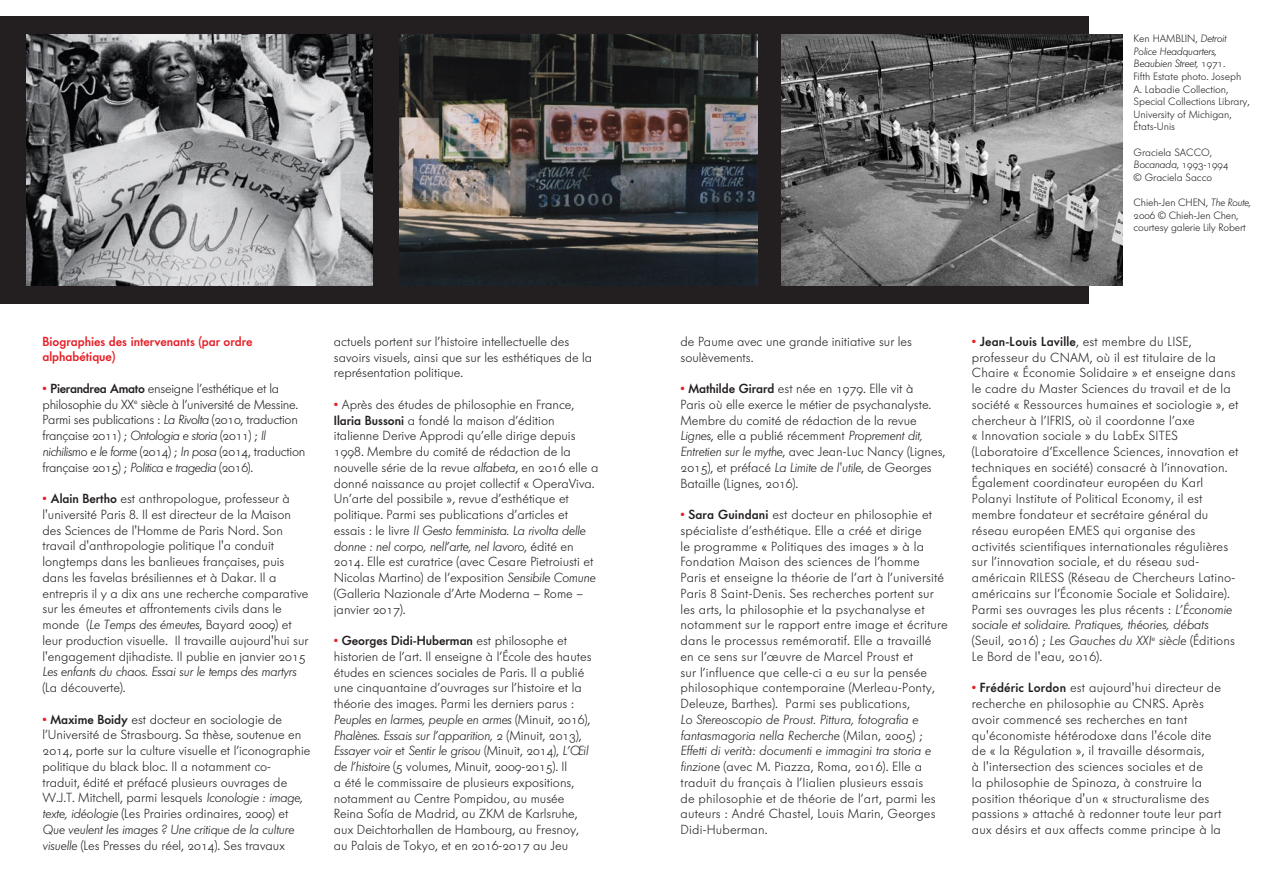
<style>
.page{position:relative;width:1276px;height:893px;background:#fff}
.page>*{position:absolute;margin:0;border:0;box-sizing:border-box;transform-origin:0 0}
.t1{font:13.05px/15.8px "Futura Serie BQ Light Mix";color:#231f20}
.t2{font:13.05px/15.8px "Futura Serie BQ Light Oblique Mix";color:#231f20}
.t3{font:13.05px/15.8px "Futura Serie BQ Light Mix";letter-spacing:-.02em;color:#231f20}
.t4{font:13.05px "Futura Serie BQ Medium Mix";color:#231f20}
.t5{font:13.05px/15.8px "Futura Serie BQ Medium Mix";color:#e61e25}
.t6{font:13.05px "Futura Serie BQ Light Oblique Mix";letter-spacing:-.02em;color:#231f20}
.t7{font:10.5px/12.6px "Futura Serie BQ Light Mix";color:#231f20}
.t8{font:10.5px/12.6px "Futura Serie BQ Light Oblique Mix";color:#231f20}
.s1{font-family:"Futura Serie BQ Book Mix";color:#e61e25}
.s2{font-family:"Futura Serie BQ Medium Mix"}
.s3{font-family:"Futura Serie BQ Light Oblique Mix"}
.s4{font-family:"Futura Serie BQ Light Mix"}
</style>
<div class="page">
<div style="left:0;top:16px;width:1088px;height:288px;background:#231f20"></div>
<img style="left:26px;top:34px;width:346px;height:251px">
<img style="left:400px;top:34px;width:357px;height:251px">
<img style="left:782px;top:34px;width:341px;height:251px">
<p class="t5" style="left:43px;top:333px;width:212px">Biographies des intervenants (par ordre alphabétique)</p>
<p class="t3" style="left:43px;top:380px;width:257px"><span class="s1">•</span> <span class="s2">Pierandrea Amato</span> enseigne l’esthétique et la philosophie du XX<sup>e</sup> siècle à l’université de Messine.<br>Parmi ses publications : <span class="s3">La Rivolta</span> (2010, traduction française 2011) ; <span class="s3">Ontologia e storia</span> (2011) ; <span class="s3">Il</span></p>
<p class="t6" style="left:43px;top:444px;width:264px">nichilismo e le forme <span class="s4">(2014) ;</span> In posa <span class="s4">(2014, traduction</span></p>
<p class="t3" style="left:43px;top:459px;width:212px">française 2015) ; <span class="s3">Politica e tragedia</span> (2016).</p>
<p class="t1" style="left:43px;top:491px;width:267px"><span class="s1">•</span> <span class="s2">Alain Bertho</span> est anthropologue, professeur à l'université Paris 8. Il est directeur de la Maison des Sciences de l'Homme de Paris Nord. Son travail d'anthropologie politique l'a conduit longtemps dans les banlieues françaises, puis dans les favelas brésiliennes et à Dakar. Il a entrepris il y a dix ans une recherche comparative sur les émeutes et affrontements civils dans le monde (<span class="s3">Le Temps des émeutes</span>, Bayard 2009) et leur production visuelle. Il travaille aujourd'hui sur l'engagement djihadiste. Il publie en janvier 2015</p>
<p class="t2" style="left:43px;top:664px;width:255px">Les enfants du chaos. Essai sur le temps des martyrs</p>
<p class="t1" style="left:43px;top:680px;width:84px">(La découverte).</p>
<p class="t1" style="left:43px;top:711px;width:269px"><span class="s1">•</span> <span class="s2">Maxime Boidy</span> est docteur en sociologie de l’Université de Strasbourg. Sa thèse, soutenue en 2014, porte sur la culture visuelle et l’iconographie politique du black bloc. Il a notamment co&shy;traduit, édité et préfacé plusieurs ouvrages de W.J.T. Mitchell, parmi lesquels <span class="s3">Iconologie : image, texte, idéologie</span> (Les Prairies ordinaires, 2009) et</p>
<p class="t2" style="left:43px;top:822px;width:253px">Que veulent les images ? Une critique de la culture</p>
<p class="t1" style="left:43px;top:837px;width:244px"><span class="s3">visuelle</span> (Les Presses du réel, 2014). Ses travaux</p>
<p class="t1" style="left:334px;top:333px;width:260px">actuels portent sur l’histoire intellectuelle des savoirs visuels, ainsi que sur les esthétiques de la représentation politique.</p>
<p class="t1" style="left:334px;top:396px;width:266px"><span class="s1">•</span> Après des études de philosophie en France, <span class="s2">Ilaria Bussoni</span> a fondé la maison d’édition italienne Derive Approdi qu’elle dirige depuis 1998. Membre du comité de rédaction de la nouvelle série de la revue <span class="s3">alfabeta</span>, en 2016 elle a donné naissance au projet collectif « OperaViva.<br>Un’arte del possibile », revue d’esthétique et politique. Parmi ses publications d’articles et</p>
<p class="t2" style="left:334px;top:523px;width:253px"><span class="s4">essais : le livre</span> Il Gesto femminista. La rivolta delle donne : nel corpo, nell’arte, nel lavoro<span class="s4">, édité en</span></p>
<p class="t1" style="left:334px;top:554px;width:263px">2014. Elle est curatrice (avec Cesare Pietroiusti et Nicolas Martino) de l’exposition <span class="s3">Sensibile Comune </span>(Galleria Nazionale d’Arte Moderna – Rome – janvier 2017).</p>
<p class="t4" style="left:334px;top:633px;width:235px"><span class="s1">•</span> Georges Didi-Huberman <span class="s4">est philosophe et</span></p>
<p class="t1" style="left:334px;top:649px;width:259px">historien de l’art. Il enseigne à l’École des hautes études en sciences sociales de Paris. Il a publié une cinquantaine d’ouvrages sur l’histoire et la théorie des images. Parmi les derniers parus :</p>
<p class="t2" style="left:334px;top:712px;width:258px">Peuples en larmes, peuple en armes <span class="s4">(Minuit, 2016),<br></span>Phalènes. Essais sur l’apparition, 2 <span class="s4">(Minuit, 2013),<br></span>Essayer voir <span class="s4">et</span> Sentir le grisou <span class="s4">(Minuit, 2014),</span> L’Œil</p>
<p class="t1" style="left:334px;top:759px;width:247px"><span class="s3">de l’histoire</span> (5 volumes, Minuit, 2009-2015). Il<br>a été le commissaire de plusieurs expositions, notamment au Centre Pompidou, au musée Reina Sofía de Madrid, au ZKM de Karlsruhe, aux Deichtorhallen de Hambourg, au Fresnoy, au Palais de Tokyo, et en 2016-2017 au Jeu</p>
<p class="t7" style="left:1133px;top:32px;width:94px">Ken HAMBLIN, <span class="s3">Detroit</span></p>
<p class="t8" style="left:1133px;top:45px;width:93px">Police Headquarters,<br>Beaubien Street, <span class="s4">1971.</span></p>
<p class="t7" style="left:1133px;top:70px;width:118px">Fifth Estate photo. Joseph<br>A. Labadie Collection,<br>Special Collections Library,<br>University of Michigan,<br>États-Unis</p>
<p class="t7" style="left:1133px;top:146px;width:96px">Graciela SACCO,<br><span class="s3">Bocanada</span>, 1993-1994 © Graciela Sacco</p>
<p class="t7" style="left:1133px;top:196px;width:119px">Chieh-Jen CHEN, <span class="s3">The Route,<br></span>2006 © Chieh-Jen Chen, courtesy galerie Lily Robert</p>
<p class="t1" style="left:680px;top:333px;width:233px">de Paume avec une grande initiative sur les soulèvements.</p>
<p class="t1" style="left:680px;top:381px;width:266px"><span class="s1">•</span> <span class="s2">Mathilde Girard</span> est née en 1979. Elle vit à<br>Paris où elle exerce le métier de psychanalyste.<br>Membre du comité de rédaction de la revue <span class="s3">Lignes</span>, elle a publié récemment <span class="s3">Proprement dit, Entretien sur le mythe</span>, avec Jean-Luc Nancy (Lignes, 2015), et préfacé <span class="s3">La Limite de l'utile</span>, de Georges Bataille (Lignes, 2016).</p>
<p class="t1" style="left:680px;top:507px;width:269px"><span class="s1">•</span> <span class="s2">Sara Guindani</span> est docteur en philosophie et spécialiste d’esthétique. Elle a créé et dirige<br>le programme « Politiques des images » à la Fondation Maison des sciences de l’homme Paris et enseigne la théorie de l’art à l’université Paris 8 Saint-Denis. Ses recherches portent sur les arts, la philosophie et la psychanalyse et notamment sur le rapport entre image et écriture dans le processus remémoratif. Elle a travaillé en ce sens sur l’œuvre de Marcel Proust et<br>sur l’influence que celle-ci a eu sur la pensée philosophique contemporaine (Merleau-Ponty, Deleuze, Barthes). Parmi ses publications,</p>
<p class="t2" style="left:680px;top:712px;width:252px">Lo Stereoscopio de Proust. Pittura, fotografia e fantasmagoria nella Recherche <span class="s4">(Milan, 2005) ;<br></span>Effetti di verità: documenti e immagini tra storia e</p>
<p class="t1" style="left:680px;top:759px;width:257px"><span class="s3">finzione</span> (avec M. Piazza, Roma, 2016). Elle a traduit du français à l’Iialien plusieurs essais de philosophie et de théorie de l’art, parmi les auteurs : André Chastel, Louis Marin, Georges Didi-Huberman.</p>
<p class="t4" style="left:972px;top:334px;width:221px"><span class="s1">•</span> Jean-Louis Laville<span class="s4">, est membre du LISE,</span></p>
<p class="t1" style="left:972px;top:349px;width:268px">professeur du CNAM, où il est titulaire de la Chaire « Économie Solidaire » et enseigne dans le cadre du Master Sciences du travail et de la société « Ressources humaines et sociologie », et chercheur à l’IFRIS, où il coordonne l’axe<br>« Innovation sociale » du LabEx SITES (Laboratoire d’Excellence Sciences, innovation et techniques en société) consacré à l’innovation.<br>Également coordinateur européen du Karl Polanyi Institute of Political Economy, il est membre fondateur et secrétaire général du réseau européen EMES qui organise des activités scientifiques internationales régulières sur l’innovation sociale, et du réseau sud&shy;américain RILESS (Réseau de Chercheurs Latino&shy;américains sur l’Économie Sociale et Solidaire).<br>Parmi ses ouvrages les plus récents : <span class="s3">L’Économie</span></p>
<p class="t2" style="left:972px;top:617px;width:238px">sociale et solidaire. Pratiques, théories, débats</p>
<p class="t1" style="left:972px;top:633px;width:265px">(Seuil, 2016) ; <span class="s3">Les Gauches du XXI</span><sup>e</sup> <span class="s3">siècle</span> (Éditions<br>Le Bord de l'eau, 2016).</p>
<p class="t1" style="left:972px;top:680px;width:251px"><span class="s1">•</span> <span class="s2">Frédéric Lordon</span> est aujourd'hui directeur de recherche en philosophie au CNRS. Après avoir commencé ses recherches en tant qu'économiste hétérodoxe dans l'école dite de « la Régulation », il travaille désormais,<br>à l'intersection des sciences sociales et de<br>la philosophie de Spinoza, à construire la position théorique d'un « structuralisme des passions » attaché à redonner toute leur part aux désirs et aux affects comme principe à la</p>
</div>
